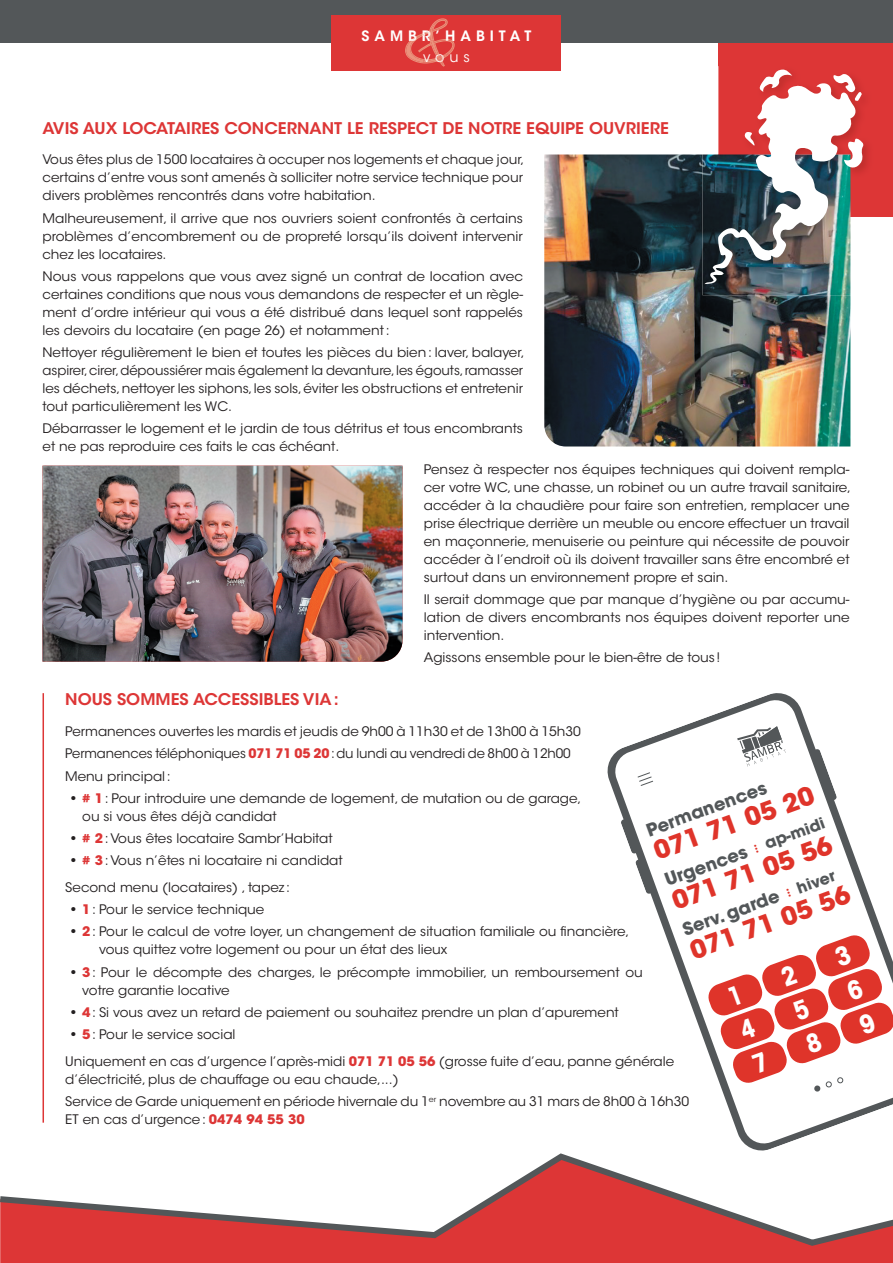
<style>
.page{position:relative;width:893px;height:1263px;background:#fff}
.page>*{position:absolute;margin:0;border:0;box-sizing:border-box;transform-origin:0 0}
.t1{font:700 25.2px "ITC Avant Garde Std";color:#df342a}
.t2{font:700 17.55px "ITC Avant Garde Std";color:#535759}
.t3{font:600 16.05px "ITC Avant Garde Std";color:#dd3636}
.t4{font:600 14.25px "ITC Avant Garde Std";letter-spacing:.35em;color:#fff}
.t5{font:14.25px "ITC Avant Garde Std";color:#fff}
.t6{font:13.05px/18px "ITC Avant Garde Std";color:#231f20}
.t7{font:13.05px/18px "ITC Avant Garde Std";color:#231f20;text-align:justify;scale:1.04 1}
.s1{font-weight:700;color:#dd3636}
.s2{font-weight:700}
.s3{font-size:15.6px}
</style>
<div class="page">
<div style="left:719px;top:43px;width:174px;height:174px;background:#dd3636"></div>
<svg style="left:0;top:1153px;width:893px;height:110px"></svg>
<div style="left:0;top:0;width:893px;height:43px;background:#535759"></div>
<div style="left:332px;top:15px;width:229px;height:55px;background:#dd3636"></div>
<svg style="left:405px;top:18px;width:50px;height:49px"></svg>
<img style="left:544px;top:154px;width:306px;height:292px">
<img style="left:43px;top:466px;width:360px;height:196px">
<hr style="left:43px;top:693px;width:1px;height:430px;background:#dd3636">
<img style="left:702px;top:154px;width:148px;height:141px">
<img style="left:704px;top:69px;width:160px;height:215px">
<svg style="left:621px;top:697px;width:272px;height:449px"></svg>
<svg style="left:607px;top:693px;width:179px;height:131px"></svg>
<svg style="left:754px;top:844px;width:5px;height:9px"></svg>
<svg style="left:786px;top:889px;width:5px;height:8px"></svg>
<svg style="left:707px;top:934px;width:186px;height:158px"></svg>
<p class="t4" style="left:362px;top:26px;width:171px">SAMBR’HABITAT</p>
<p class="t5" style="left:423px;top:49px;width:48px">vous</p>
<p class="t3" style="left:43px;top:118px;width:628px">AVIS AUX LOCATAIRES CONCERNANT LE RESPECT DE NOTRE EQUIPE OUVRIERE</p>
<p class="t6" style="left:43px;top:151px;width:483px;text-align:justify">Vous êtes plus de 1500 locataires à occuper nos logements et chaque jour, certains d’entre vous sont amenés à solliciter notre service technique pour divers problèmes rencontrés dans votre habitation.</p>
<p class="t7" style="left:43px;top:209px;width:463px">Malheureusement, il arrive que nos ouvriers soient confrontés à certains problèmes d’encombrement ou de propreté lorsqu’ils doivent intervenir chez les locataires.</p>
<p class="t7" style="left:43px;top:267px;width:464px">Nous vous rappelons que vous avez signé un contrat de location avec certaines conditions que nous vous demandons de respecter et un règle&shy;ment d’ordre intérieur qui vous a été distribué dans lequel sont rappelés les devoirs du locataire (en page 26) et notamment :</p>
<p class="t6" style="left:43px;top:344px;width:484px;text-align:justify">Nettoyer régulièrement le bien et toutes les pièces du bien : laver, balayer, aspirer, cirer, dépoussiérer mais également la devanture, les égouts, ramasser les déchets, nettoyer les siphons, les sols, éviter les obstructions et entretenir tout particulièrement les WC.</p>
<p class="t6" style="left:43px;top:420px;width:482px">Débarrasser le logement et le jardin de tous détritus et tous encombrants et ne pas reproduire ces faits le cas échéant.</p>
<p class="t7" style="left:424px;top:460px;width:412px;text-align:left">Pensez à respecter nos équipes techniques qui doivent rempla&shy;cer votre WC, une chasse, un robinet ou un autre travail sanitaire, accéder à la chaudière pour faire son entretien, remplacer une prise électrique derrière un meuble ou encore effectuer un travail en maçonnerie, menuiserie ou peinture qui nécessite de pouvoir accéder à l’endroit où ils doivent travailler sans être encombré et surtout dans un environnement propre et sain.</p>
<p class="t6" style="left:424px;top:590px;width:427px;text-align:justify">Il serait dommage que par manque d’hygiène ou par accumu&shy;lation de divers encombrants nos équipes doivent reporter une intervention.</p>
<p class="t6" style="left:424px;top:649px;width:298px">Agissons ensemble pour le bien-être de tous !</p>
<p class="t3" style="left:65px;top:689px;width:275px">NOUS SOMMES ACCESSIBLES VIA :</p>
<p class="t6" style="left:65px;top:720px;width:517px;line-height:22.2px">Permanences ouvertes les mardis et jeudis de 9h00 à 11h30 et de 13h00 à 15h30<br>Permanences téléphoniques <span class="s1">071 71 05 20</span> : du lundi au vendredi de 8h00 à 12h00<br>Menu principal :</p>
<p class="t6" style="left:82px;top:789px;width:501px;text-indent:-14px"><span class="s2">•</span> <span class="s1"># 1</span> : Pour introduire une demande de logement, de mutation ou de garage, ou si vous êtes déjà candidat</p>
<p class="t6" style="left:68px;top:829px;width:266px"><span class="s2">•</span> <span class="s1"># 2</span> : Vous êtes locataire Sambr’Habitat</p>
<p class="t6" style="left:65px;top:847px;width:279px;line-height:26.5px"><span class="s2">•</span> <span class="s1"># 3</span> : Vous n’êtes ni locataire ni candidat<br>Second menu (locataires) , tapez :</p>
<p class="t6" style="left:68px;top:900px;width:197px"><span class="s2">•</span> <span class="s1">1</span> : Pour le service technique</p>
<p class="t6" style="left:99px;top:923px;width:532px;text-indent:-31px"><span class="s2">•</span> <span class="s1">2</span> : Pour le calcul de votre loyer, un changement de situation familiale ou nancière, vous quittez votre logement ou pour un état des lieux</p>
<p class="t6" style="left:82px;top:963px;width:562px;text-indent:-14px"><span class="s2">•</span> <span class="s1">3</span> : Pour le décompte des charges, le précompte immobilier, un remboursement ou votre garantie locative</p>
<p class="t6" style="left:68px;top:1003px;width:552px"><span class="s2">•</span> <span class="s1">4</span> : Si vous avez un retard de paiement ou souhaitez prendre un plan d’apurement</p>
<p class="t6" style="left:65px;top:1021px;width:610px;line-height:26.5px"><span class="s2">•</span> <span class="s1">5</span> : Pour le service social<br>Uniquement en cas d’urgence l’après-midi <span class="s1">071 71 05 56</span> (grosse fuite d’eau, panne générale</p>
<p class="t6" style="left:65px;top:1068px;width:625px;line-height:22.2px">d’électricité, plus de chauffage ou eau chaude,...)<br>Service de Garde uniquement en période hivernale du 1<sup>er</sup> novembre au 31 mars de 8h00 à 16h30</p>
<p class="t6" style="left:65px;top:1110px;width:241px">ET en cas d’urgence : <span class="s1">0474 94 55 30</span></p>
<h2 class="t2" style="left:643px;top:820px;width:128px;rotate:-20deg">Permanences</h2>
<h1 class="t1" style="left:667px;top:886px;width:170px;rotate:-20deg">071 71 05 56</h1>
<h1 class="t1" style="left:649px;top:836px;width:170px;rotate:-20deg">071 71 05 20</h1>
<h2 class="t2" style="left:661px;top:869px;width:171px;rotate:-20deg">Urgences <span class="s3">ap-midi</span></h2>
<h1 class="t1" style="left:685px;top:935px;width:170px;rotate:-20deg">071 71 05 56</h1>
<h2 class="t2" style="left:679px;top:919px;width:163px;rotate:-20deg">Serv. garde <span class="s3">hiver</span></h2>
</div>
